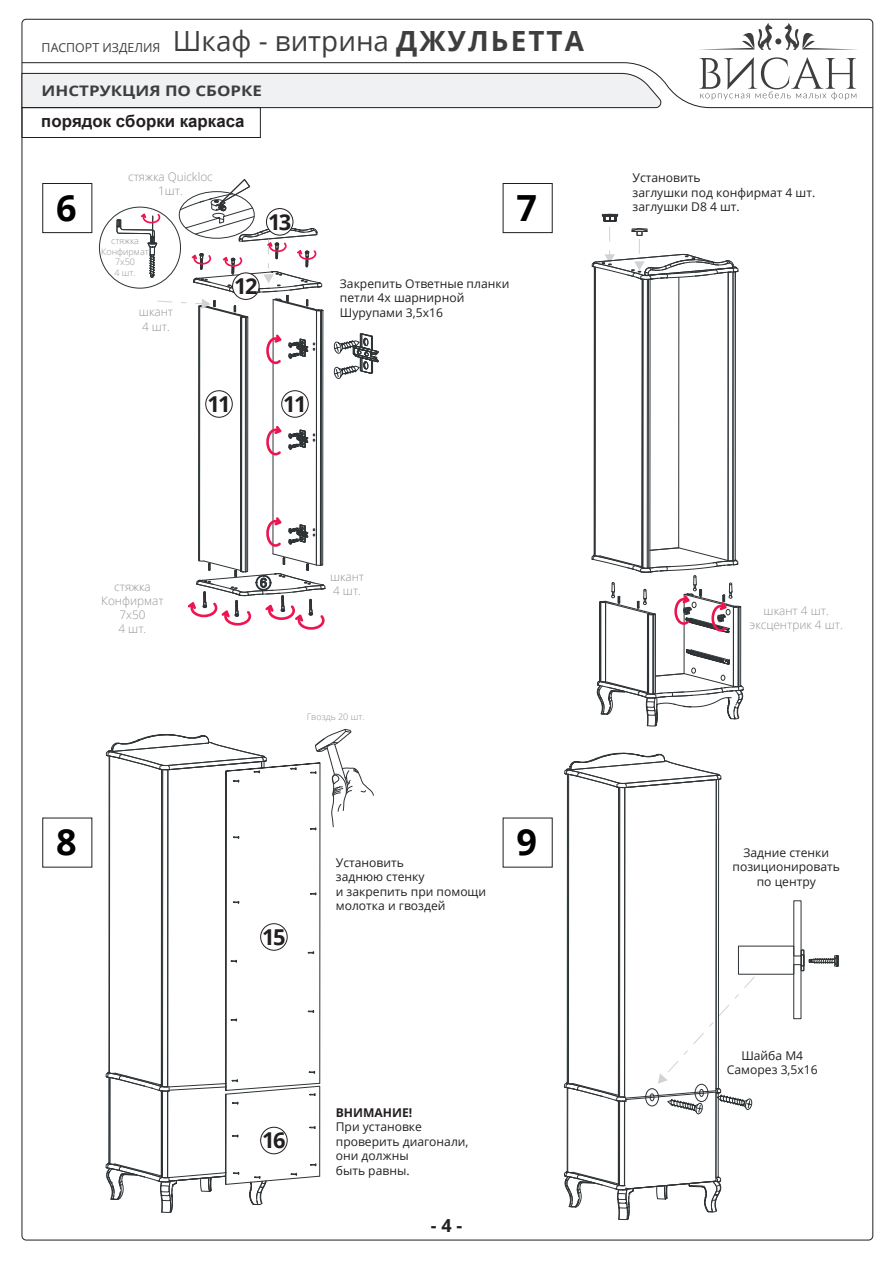
<style>
.page{position:relative;width:893px;height:1262px;background:#fff}
.page>*{position:absolute;margin:0;border:0;box-sizing:border-box;transform-origin:0 0}
.t1{font:700 36px "Open Sans";color:#000002}
.t2{font:27.75px "Open Sans";color:#3e3e3f}
.t3{font:700 21.9px "Open Sans";letter-spacing:-.075em;color:#231f20}
.t4{font:700 18px "Open Sans";color:#231f20}
.t5{font:700 16.8px "Arial";color:#231f20}
.t6{font:700 14.55px "Open Sans";color:#3e3e3f;scale:1.16 1}
.t7{font:12.3px "Open Sans";color:#3e3e3f}
.t8{font:12.15px/14.5px "Open Sans";color:#231f20}
.t9{font:700 12.15px "Open Sans";color:#231f20}
.t10{font:300 11.85px/14.1px "Open Sans";color:#939598;text-align:center}
.t11{font:300 9px/10.8px "Open Sans";color:#939598;text-align:center}
.s1{font-weight:700}
</style>
<div class="page">
<svg style="left:699px;top:23px;width:158px;height:27px"></svg>
<svg style="left:22px;top:57px;width:851px;height:51px"></svg>
<div style="left:22px;top:107px;width:238px;height:31px;border:1px solid #231f20"></div>
<div style="left:43px;top:183px;width:49px;height:50px;border:1px solid #231f20"></div>
<div style="left:503px;top:183px;width:49px;height:50px;border:1px solid #231f20"></div>
<svg style="left:334px;top:333px;width:45px;height:46px"></svg>
<svg style="left:117px;top:179px;width:208px;height:450px"></svg>
<svg style="left:106px;top:729px;width:268px;height:483px"></svg>
<svg style="left:564px;top:214px;width:190px;height:1007px"></svg>
<div style="left:793px;top:964px;width:8px;height:54px;border:1px solid #2e3336"></div>
<div style="left:801px;top:950px;width:3px;height:20px;border:1px solid #2e3336"></div>
<svg style="left:801px;top:954px;width:37px;height:12px"></svg>
<h2 class="t2" style="left:173px;top:22px;width:412px">Шкаф - витрина <span class="s1">ДЖУЛЬЕТТА</span></h2>
<p class="t7" style="left:42px;top:39px;width:120px">ПАСПОРТ ИЗДЕЛИЯ</p>
<p class="t6" style="left:42px;top:80px;width:191px">ИНСТРУКЦИЯ ПО СБОРКЕ</p>
<h3 class="t5" style="left:41px;top:110px;width:205px">порядок сборки каркаса</h3>
<p class="t10" style="left:128px;top:169px;width:86px">стяжка Quickloc<br>1шт.</p>
<h1 class="t1" style="left:56px;top:182px;width:22px">6</h1>
<h1 class="t1" style="left:516px;top:182px;width:22px">7</h1>
<h3 class="t3" style="left:268px;top:206px;width:25px">13</h3>
<p class="t11" style="left:101px;top:235px;width:49px">стяжка<br>Конфирмат<br>7х50<br>4 шт.</p>
<p class="t10" style="left:139px;top:305px;width:36px;text-align:left">шкант<br>4 шт.</p>
<h3 class="t3" style="left:234px;top:270px;width:25px">12</h3>
<h3 class="t3" style="left:207px;top:388px;width:25px">11</h3>
<h3 class="t3" style="left:283px;top:388px;width:25px">11</h3>
<p class="t8" style="left:340px;top:276px;width:171px">Закрепить Ответные планки петли 4х шарнирной<br>Шурупами 3,5х16</p>
<p class="t10" style="left:101px;top:579px;width:64px">стяжка<br>Конфирмат<br>7х50<br>4 шт.</p>
<p class="t10" style="left:330px;top:569px;width:36px;text-align:left">шкант<br>4 шт.</p>
<p class="t11" style="left:307px;top:710px;width:59px">Гвоздь 20 шт.</p>
<p class="t8" style="left:632px;top:170px;width:184px">Установить<br>заглушки под конфирмат 4 шт. заглушки D8 4 шт.</p>
<p class="t10" style="left:749px;top:603px;width:95px">шкант 4 шт. эксцентрик 4 шт.</p>
<h1 class="t1" style="left:56px;top:821px;width:22px">8</h1>
<h1 class="t1" style="left:516px;top:816px;width:22px">9</h1>
<p class="t8" style="left:336px;top:854px;width:152px">Установить<br>заднюю стенку<br>и закрепить при помощи молотка и гвоздей</p>
<p class="t8" style="left:732px;top:844px;width:109px;text-align:center">Задние стенки позиционировать по центру</p>
<h3 class="t3" style="left:262px;top:921px;width:25px">15</h3>
<h3 class="t3" style="left:262px;top:1124px;width:25px">16</h3>
<p class="t9" style="left:336px;top:1103px;width:78px">ВНИМАНИЕ!</p>
<p class="t8" style="left:336px;top:1119px;width:134px">При установке проверить диагонали, они должны<br>быть равны.</p>
<h3 class="t4" style="left:431px;top:1212px;width:33px">- 4 -</h3>
<p class="t8" style="left:727px;top:1047px;width:92px;text-align:center">Шайба М4<br>Саморез 3,5х16</p>
</div>
